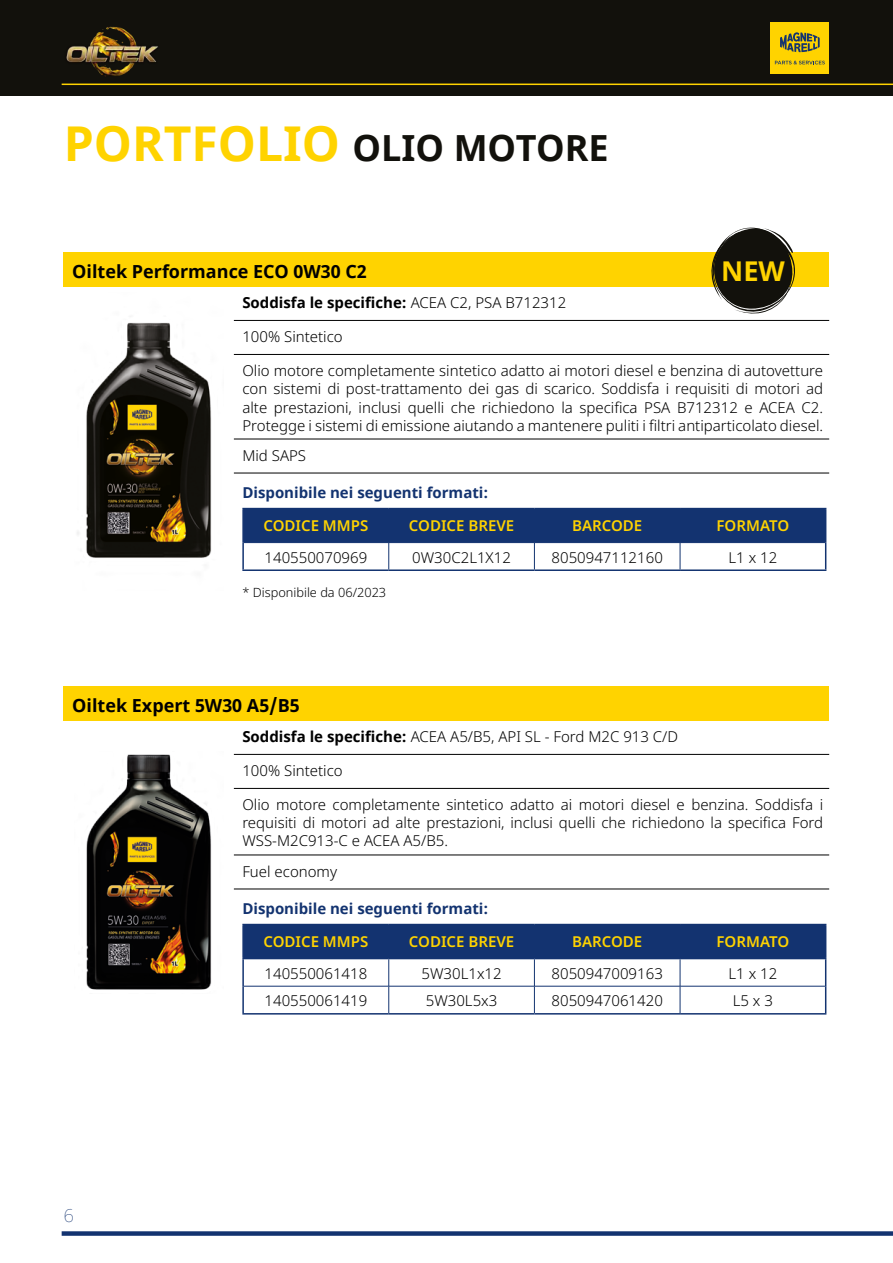
<style>
.page{position:relative;width:893px;height:1263px;background:#fff}
.page>*{position:absolute;margin:0;border:0;box-sizing:border-box;transform-origin:0 0}
.t1{font:700 36px "Noto Sans";color:#12110c}
.t2{font:700 27.3px "Noto Sans";color:#ffd300}
.t3{font:700 18px "Noto Sans";color:#000}
.t4{font:100 18px "Noto Sans";color:#133370}
.t5{font:300 15px/18px "Noto Sans";color:#000;text-align:justify}
.t6{font:600 15px "Noto Sans";color:#ffd300}
.t7{font:700 15px "Noto Sans";color:#133370}
.t8{font:700 15px "Noto Sans";color:#000}
.t9{font:300 12.75px "Noto Sans";color:#000}
.s1{font-size:48px;color:#ffd300}
.s2{font-weight:300}
.s3{font-weight:700}
</style>
<div class="page">
<div style="left:0;top:0;width:893px;height:96px;background:#12110c"></div>
<div style="left:64px;top:252px;width:765px;height:34px;background:#ffd300"></div>
<hr style="left:234px;top:473px;width:595px;height:1px;background:#000">
<hr style="left:234px;top:320px;width:595px;height:1px;background:#000">
<hr style="left:234px;top:354px;width:595px;height:1px;background:#000">
<hr style="left:234px;top:439px;width:595px;height:1px;background:#000">
<img style="left:77px;top:322px;width:135px;height:236px">
<hr style="left:242px;top:508px;width:147px;height:1px;background:#133370">
<hr style="left:242px;top:509px;width:2px;height:34px;background:#133370">
<hr style="left:389px;top:508px;width:145px;height:1px;background:#133370">
<hr style="left:534px;top:508px;width:146px;height:1px;background:#133370">
<hr style="left:680px;top:508px;width:146px;height:1px;background:#133370">
<hr style="left:242px;top:543px;width:2px;height:26px;background:#133370">
<svg style="left:243px;top:509px;width:583px;height:60px"></svg>
<hr style="left:242px;top:569px;width:147px;height:2px;background:#133370">
<hr style="left:389px;top:569px;width:145px;height:2px;background:#133370">
<hr style="left:534px;top:569px;width:146px;height:2px;background:#133370">
<hr style="left:680px;top:569px;width:146px;height:2px;background:#133370">
<div style="left:64px;top:686px;width:765px;height:34px;background:#ffd300"></div>
<hr style="left:234px;top:889px;width:595px;height:1px;background:#000">
<hr style="left:234px;top:754px;width:595px;height:1px;background:#000">
<hr style="left:234px;top:788px;width:595px;height:1px;background:#000">
<hr style="left:234px;top:855px;width:595px;height:1px;background:#000">
<img style="left:86px;top:754px;width:126px;height:236px">
<hr style="left:242px;top:924px;width:147px;height:1px;background:#133370">
<hr style="left:242px;top:925px;width:2px;height:33px;background:#133370">
<hr style="left:242px;top:958px;width:147px;height:1px;background:#133370">
<hr style="left:242px;top:959px;width:2px;height:27px;background:#133370">
<hr style="left:242px;top:986px;width:2px;height:27px;background:#133370">
<hr style="left:242px;top:1013px;width:147px;height:1px;background:#133370">
<hr style="left:389px;top:1013px;width:145px;height:1px;background:#133370">
<hr style="left:534px;top:1013px;width:146px;height:1px;background:#133370">
<hr style="left:680px;top:1013px;width:146px;height:1px;background:#133370">
<svg style="left:243px;top:924px;width:583px;height:89px"></svg>
<svg style="left:710px;top:227px;width:87px;height:87px"></svg>
<hr style="left:62px;top:84px;width:831px;height:1px;background:#ffd300">
<img style="left:66px;top:26px;width:92px;height:51px">
<div style="left:62px;top:1231px;width:831px;height:5px;background:#133370"></div>
<div style="left:770px;top:23px;width:59px;height:51px;background:#ffd300"></div>
<svg style="left:780px;top:32px;width:40px;height:20px"></svg>
<svg style="left:775px;top:61px;width:50px;height:3px"></svg>
<h2 class="t1" style="left:64px;top:122px;width:546px"><span class="s1">PORTFOLIO</span> OLIO MOTORE</h2>
<h3 class="t2" style="left:721px;top:252px;width:65px">NEW</h3>
<p class="t3" style="left:72px;top:258px;width:296px">Oiltek Performance ECO 0W30 C2</p>
<p class="t8" style="left:242px;top:292px;width:325px">Soddisfa le specifiche: <span class="s2">ACEA C2, PSA B712312</span></p>
<p class="t5" style="left:242px;top:328px;width:102px">100% Sintetico</p>
<p class="t5" style="left:242px;top:362px;width:582px">Olio motore completamente sintetico adatto ai motori diesel e benzina di autovetture con sistemi di post-trattamento dei gas di scarico. Soddisfa i requisiti di motori ad alte prestazioni, inclusi quelli che richiedono la specifica PSA B712312 e ACEA C2.<br>Protegge i sistemi di emissione aiutando a mantenere puliti i filtri antiparticolato diesel.</p>
<p class="t5" style="left:242px;top:447px;width:65px">Mid SAPS</p>
<p class="t7" style="left:242px;top:481px;width:247px">Disponibile nei seguenti formati:</p>
<p class="t6" style="left:263px;top:515px;width:106px">CODICE MMPS</p>
<p class="t6" style="left:409px;top:515px;width:107px">CODICE BREVE</p>
<p class="t6" style="left:572px;top:515px;width:72px">BARCODE</p>
<p class="t6" style="left:716px;top:515px;width:74px">FORMATO</p>
<p class="t5" style="left:265px;top:549px;width:104px">140550070969</p>
<p class="t5" style="left:412px;top:549px;width:100px">0W30C2L1X12</p>
<p class="t5" style="left:552px;top:549px;width:113px">8050947112160</p>
<p class="t5" style="left:728px;top:549px;width:50px">L1 x 12</p>
<p class="t9" style="left:242px;top:583px;width:145px">* Disponibile da 06/2023</p>
<p class="t3" style="left:72px;top:692px;width:229px">Oiltek Expert 5W30 A5/B5</p>
<p class="t5" style="left:242px;top:728px;width:437px"><span class="s3">Soddisfa le specifiche:</span> ACEA A5/B5, API SL - Ford M2C 913 C/D</p>
<p class="t5" style="left:242px;top:762px;width:102px">100% Sintetico</p>
<p class="t5" style="left:242px;top:796px;width:582px">Olio motore completamente sintetico adatto ai motori diesel e benzina. Soddisfa i requisiti di motori ad alte prestazioni, inclusi quelli che richiedono la specifica Ford WSS-M2C913-C e ACEA A5/B5.</p>
<p class="t5" style="left:242px;top:863px;width:96px">Fuel economy</p>
<p class="t7" style="left:242px;top:897px;width:247px">Disponibile nei seguenti formati:</p>
<p class="t6" style="left:263px;top:930px;width:106px">CODICE MMPS</p>
<p class="t6" style="left:409px;top:930px;width:107px">CODICE BREVE</p>
<p class="t6" style="left:572px;top:930px;width:72px">BARCODE</p>
<p class="t6" style="left:716px;top:930px;width:74px">FORMATO</p>
<p class="t5" style="left:265px;top:965px;width:104px">140550061418</p>
<p class="t5" style="left:421px;top:965px;width:82px">5W30L1x12</p>
<p class="t5" style="left:552px;top:965px;width:113px">8050947009163</p>
<p class="t5" style="left:728px;top:965px;width:50px">L1 x 12</p>
<p class="t5" style="left:265px;top:992px;width:104px">140550061419</p>
<p class="t5" style="left:426px;top:992px;width:73px">5W30L5x3</p>
<p class="t5" style="left:552px;top:992px;width:113px">8050947061420</p>
<p class="t5" style="left:733px;top:992px;width:42px">L5 x 3</p>
<p class="t4" style="left:64px;top:1203px;width:12px">6</p>
</div>
